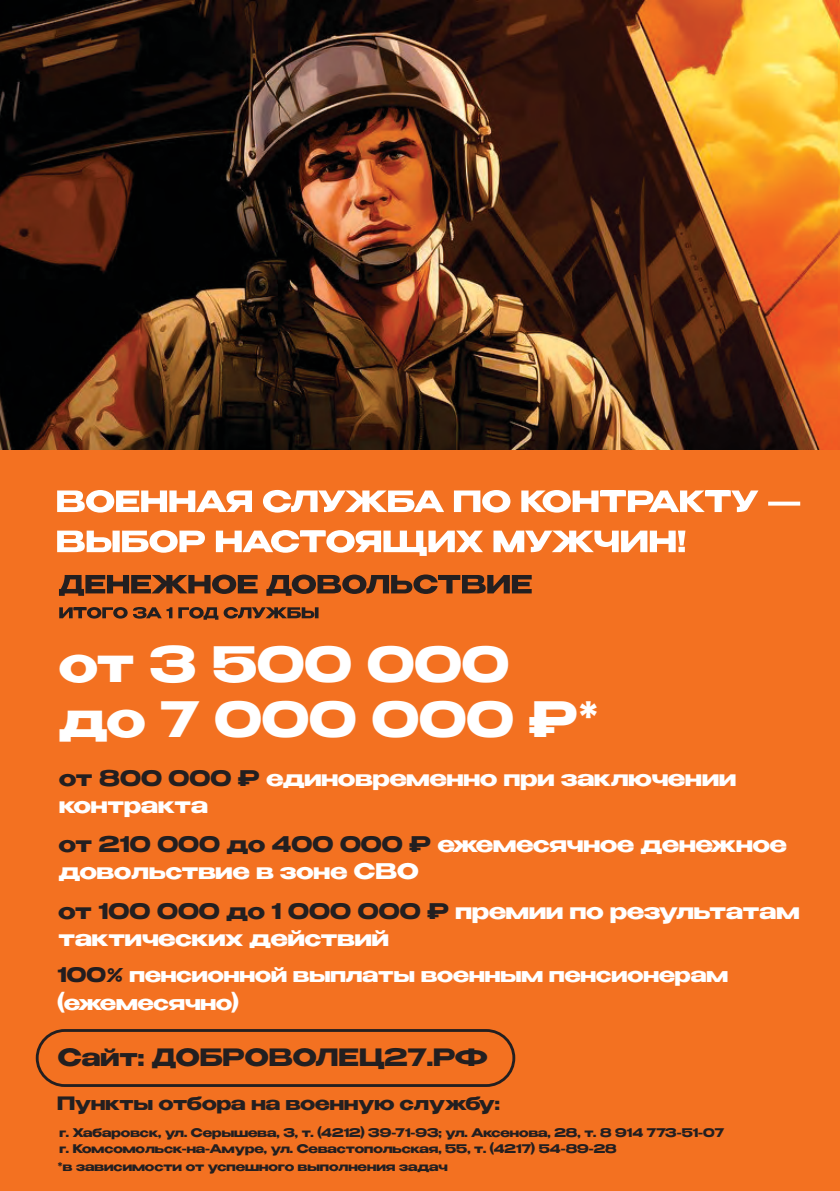
<style>
.page{position:relative;width:840px;height:1191px;background:#fff}
.page>*{position:absolute;margin:0;border:0;box-sizing:border-box;transform-origin:0 0}
.t1{font:700 48.4px/54.6px "Benzin";color:#fff}
.t2{font:700 23.8px "Benzin";color:#231f20}
.t3{font:700 21.4px/26.4px "Benzin";color:#fff}
.t4{font:700 20px/27.6px "Benzin";color:#fff}
.t5{font:700 18.2px "Benzin";color:#231f20}
.t6{font:700 11.8px/16.2px "Benzin";color:#231f20}
.s1{color:#231f20}
.s2{color:#231d1f}
</style>
<div class="page">
<img style="left:0;top:0;width:839px;height:450px">
<div style="left:0;top:450px;width:839px;height:741px;background:#f37121"></div>
<svg style="left:57px;top:490px;width:742px;height:66px"></svg>
<svg style="left:59px;top:574px;width:472px;height:22px"></svg>
<svg style="left:59px;top:607px;width:259px;height:12px"></svg>
<div style="left:36px;top:1029px;width:479px;height:58px;border:3px solid #231f20;border-radius:28px"></div>
<h1 class="t1" style="left:59px;top:642px;width:541px">от 3 500 000 до 7 000 000 ₽*</h1>
<h3 class="t3" style="left:59px;top:767px;width:678px"><span class="s1">от 800 000 ₽</span> единовременно при заключении контракта</h3>
<h3 class="t3" style="left:59px;top:833px;width:729px"><span class="s1">от 210 000 до 400 000 ₽</span> ежемесячное денежное довольствие в зоне СВО</h3>
<h3 class="t3" style="left:58px;top:900px;width:742px"><span class="s1">от 100 000 до 1 000 000 ₽</span> премии по результатам тактических действий</h3>
<h3 class="t4" style="left:58px;top:963px;width:671px"><span class="s2">100%</span> пенсионной выплаты военным пенсионерам (ежемесячно)</h3>
<h2 class="t2" style="left:58px;top:1047px;width:431px">Сайт: ДОБРОВОЛЕЦ27.РФ</h2>
<h3 class="t5" style="left:57px;top:1096px;width:444px">Пункты отбора на военную службу:</h3>
<p class="t6" style="left:59px;top:1125px;width:666px">г. Хабаровск, ул. Серышева, 3, т. (4212) 39-71-93; ул. Аксенова, 28, т. 8 914 773-51-07 г. Комсомольск-на-Амуре, ул. Севастопольская, 55, т. (4217) 54-89-28</p>
<p class="t6" style="left:57px;top:1160px;width:391px">*в зависимости от успешного выполнения задач</p>
</div>
